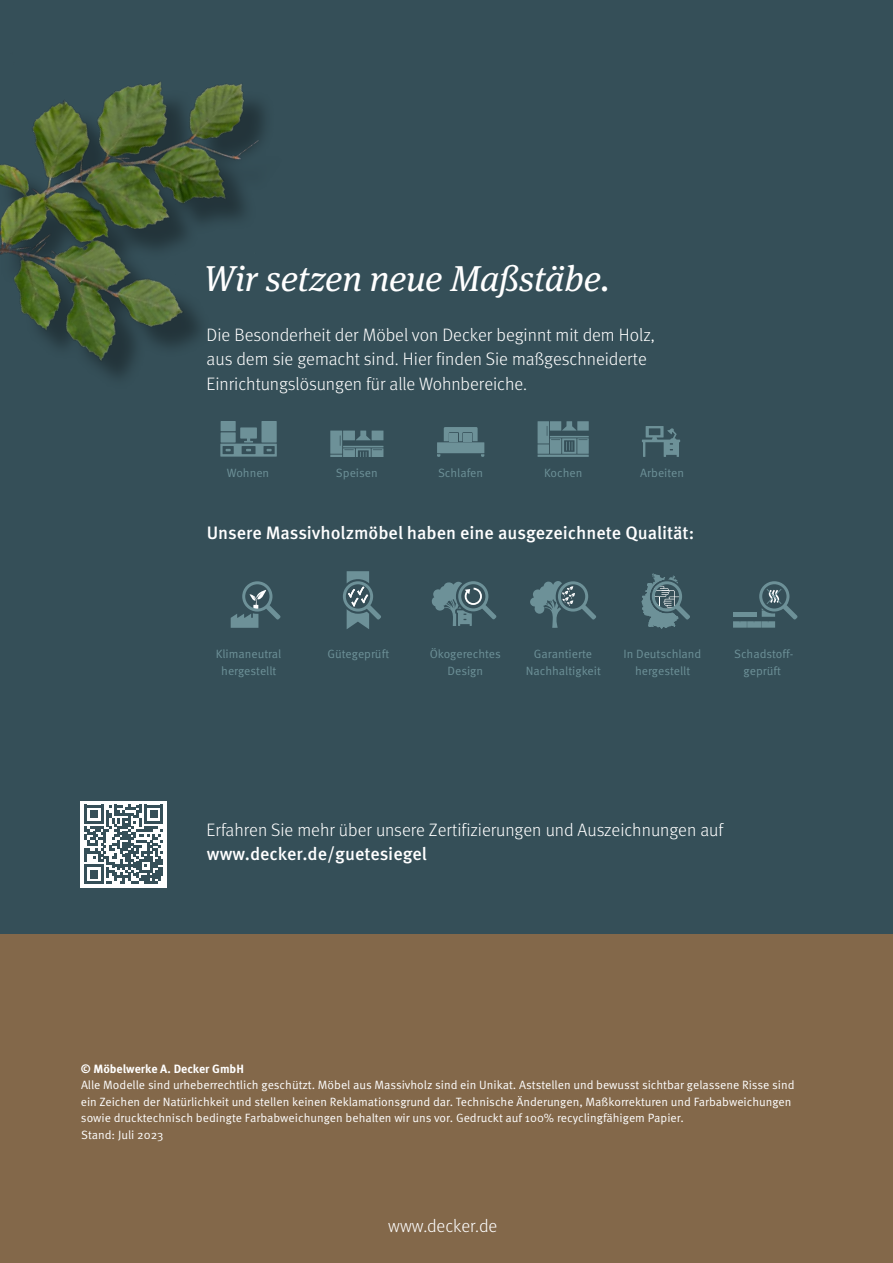
<style>
.page{position:relative;width:893px;height:1263px;background:#354f58}
.page>*{position:absolute;margin:0;border:0;box-sizing:border-box;transform-origin:0 0}
.t1{font:italic 36px "Meta Serif Pro";letter-spacing:-.005em;color:#fff}
.t2{font:300 18px/24.8px "Meta Pro";color:#fff}
.t3{font:500 18px "Meta Pro";color:#fff}
.t4{font:12px/16.5px "Meta Pro Norm";color:#fff}
.t5{font:12px/16.5px "Meta Pro Norm";color:#6d9198;text-align:center}
.t6{font:700 12px "Meta Pro";color:#fff}
</style>
<div class="page">
<div style="left:0;top:935px;width:893px;height:328px;background:#83684a"></div>
<img style="left:0;top:82px;width:355px;height:349px">
<div style="left:81px;top:801px;width:86px;height:86px;background:#fff"></div>
<svg style="left:85px;top:805px;width:78px;height:78px"></svg>
<svg style="left:642px;top:426px;width:38px;height:31px"></svg>
<hr style="left:538px;top:455px;width:51px;height:2px;background:#6d9198">
<svg style="left:538px;top:421px;width:51px;height:33px"></svg>
<svg style="left:444px;top:427px;width:34px;height:14px"></svg>
<div style="left:437px;top:442px;width:47px;height:11px;background:#6d9198"></div>
<svg style="left:330px;top:431px;width:53px;height:26px"></svg>
<div style="left:221px;top:421px;width:15px;height:10px;background:#6d9198"></div>
<div style="left:261px;top:421px;width:16px;height:21px;background:#6d9198"></div>
<svg style="left:220px;top:427px;width:57px;height:30px"></svg>
<svg style="left:231px;top:581px;width:49px;height:47px"></svg>
<svg style="left:641px;top:573px;width:49px;height:56px"></svg>
<svg style="left:343px;top:571px;width:38px;height:58px"></svg>
<svg style="left:530px;top:581px;width:66px;height:47px"></svg>
<svg style="left:733px;top:581px;width:64px;height:47px"></svg>
<svg style="left:432px;top:581px;width:64px;height:45px"></svg>
<h1 class="t1" style="left:204px;top:252px;width:407px">Wir setzen neue Maßstäbe.</h1>
<h2 class="t2" style="left:207px;top:321px;width:450px">Die Besonderheit der Möbel von Decker beginnt mit dem Holz, aus dem sie gemacht sind. Hier finden Sie maßgeschneiderte<br>Einrichtungslösungen für alle Wohnbereiche.</h2>
<p class="t5" style="left:227px;top:463px;width:44px">Wohnen</p>
<p class="t5" style="left:336px;top:463px;width:43px">Speisen</p>
<p class="t5" style="left:438px;top:463px;width:47px">Schlafen</p>
<p class="t5" style="left:544px;top:463px;width:40px">Kochen</p>
<p class="t5" style="left:640px;top:463px;width:45px">Arbeiten</p>
<h2 class="t3" style="left:207px;top:518px;width:489px">Unsere Massivholzmöbel haben eine ausgezeichnete Qualität:</h2>
<p class="t5" style="left:216px;top:645px;width:67px">Klimaneutral hergestellt</p>
<p class="t5" style="left:327px;top:645px;width:63px">Gütegeprüft</p>
<p class="t5" style="left:430px;top:645px;width:73px">Ökogerechtes<br>Design</p>
<p class="t5" style="left:526px;top:645px;width:77px">Garantierte<br>Nachhaltigkeit</p>
<p class="t5" style="left:623px;top:645px;width:80px">In Deutschland hergestellt</p>
<p class="t5" style="left:734px;top:645px;width:61px">Schadstoff&shy;geprüft</p>
<h2 class="t2" style="left:207px;top:816px;width:518px">Erfahren Sie mehr über unsere Zertifizierungen und Auszeichnungen auf</h2>
<h2 class="t3" style="left:207px;top:840px;width:221px">www.decker.de/guetesiegel</h2>
<p class="t6" style="left:81px;top:1059px;width:165px">© Möbelwerke A. Decker GmbH</p>
<p class="t4" style="left:81px;top:1076px;width:715px">Alle Modelle sind urheberrechtlich geschützt. Möbel aus Massivholz sind ein Unikat. Aststellen und bewusst sichtbar gelassene Risse sind ein Zeichen der Natürlichkeit und stellen keinen Reklamationsgrund dar. Technische Änderungen, Maßkorrekturen und Farbabweichungen sowie drucktechnisch bedingte Farbabweichungen behalten wir uns vor. Gedruckt auf 100% recyclingfähigem Papier.<br>Stand: Juli 2023</p>
<h2 class="t2" style="left:388px;top:1212px;width:111px">www.decker.de</h2>
</div>
